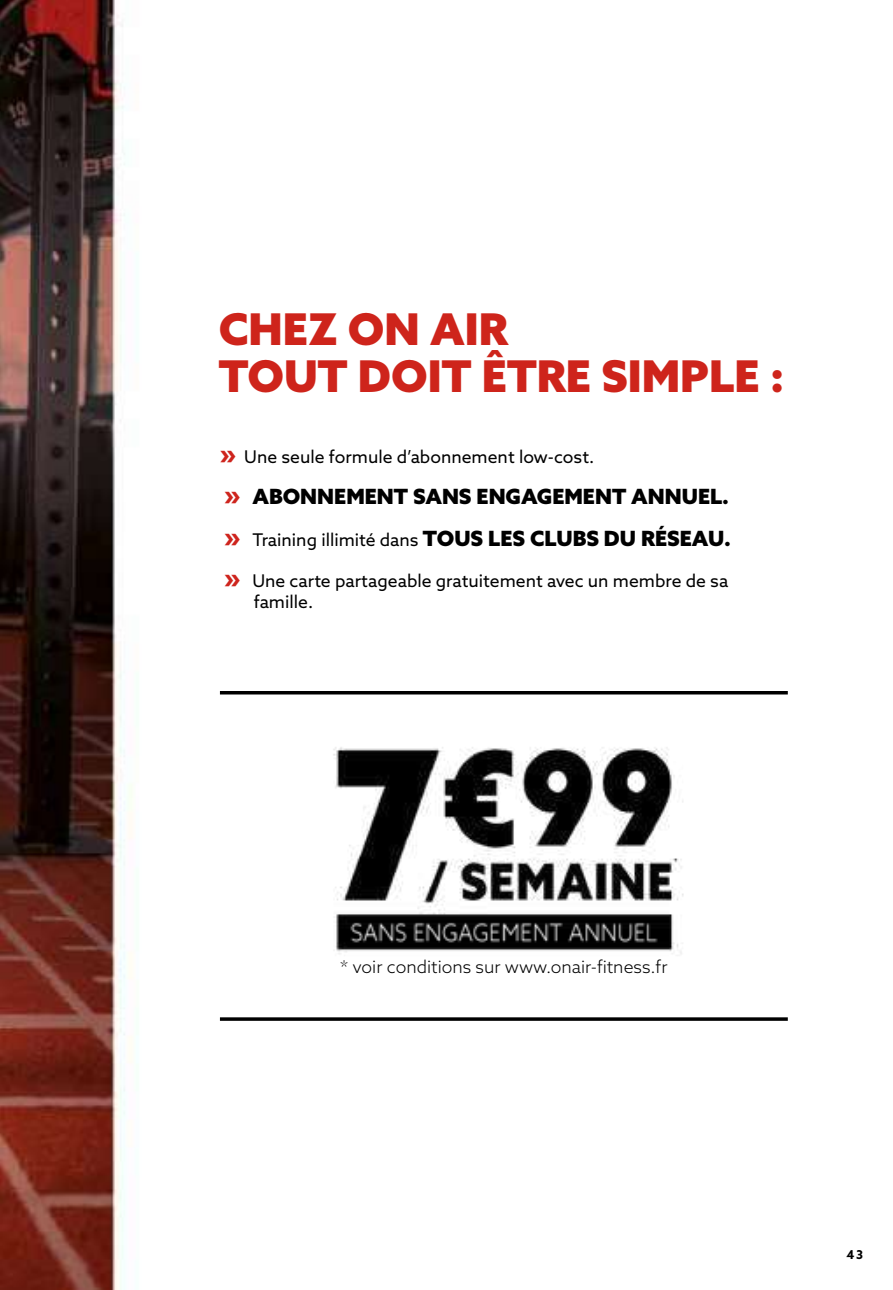
<style>
.page{position:relative;width:893px;height:1290px;background:#fff}
.page>*{position:absolute;margin:0;border:0;box-sizing:border-box;transform-origin:0 0}
.t1{font:900 43.75px/47.2px "Azo Sans";color:#ce241b}
.t2{font:900 21px/41.5px "Azo Sans";color:#000}
.t3{font:17.5px/21px "Azo Sans";color:#000}
.t4{font:300 17.5px "Azo Sans";color:#000}
.t5{font:700 12.25px "Azo Sans";color:#000}
.s1{font-weight:900;font-size:26.25px;color:#ce241d}
.s2{font-size:26.25px;color:#ce241d}
.s3{font-weight:400;font-size:17.5px}
</style>
<div class="page">
<img style="left:0;top:0;width:788px;height:1290px">
<hr style="left:220px;top:691px;width:568px;height:3px;background:#000">
<svg style="left:220px;top:1017px;width:568px;height:4px;background:#1f1f1f"></svg>
<img style="left:264px;top:722px;width:481px;height:248px">
<h1 class="t1" style="left:219px;top:305px;width:567px">CHEZ ON AIR<br>TOUT DOIT ÊTRE SIMPLE :</h1>
<p class="t3" style="left:220px;top:446px;width:376px"><span class="s1">»</span> Une seule formule d’abonnement low-cost.</p>
<p class="t2" style="left:224px;top:476px;width:508px"><span class="s2">»</span> ABONNEMENT SANS ENGAGEMENT ANNUEL. <span class="s2">»</span> <span class="s3">Training illimité dans</span> TOUS LES CLUBS DU RÉSEAU.</p>
<p class="t3" style="left:254px;top:570px;width:476px;text-indent:-30px"><span class="s1">»</span> Une carte partageable gratuitement avec un membre de sa famille.</p>
<p class="t4" style="left:340px;top:955px;width:329px">* voir conditions sur www.onair-fitness.fr</p>
<p class="t5" style="left:846px;top:1247px;width:18px">43</p>
</div>
